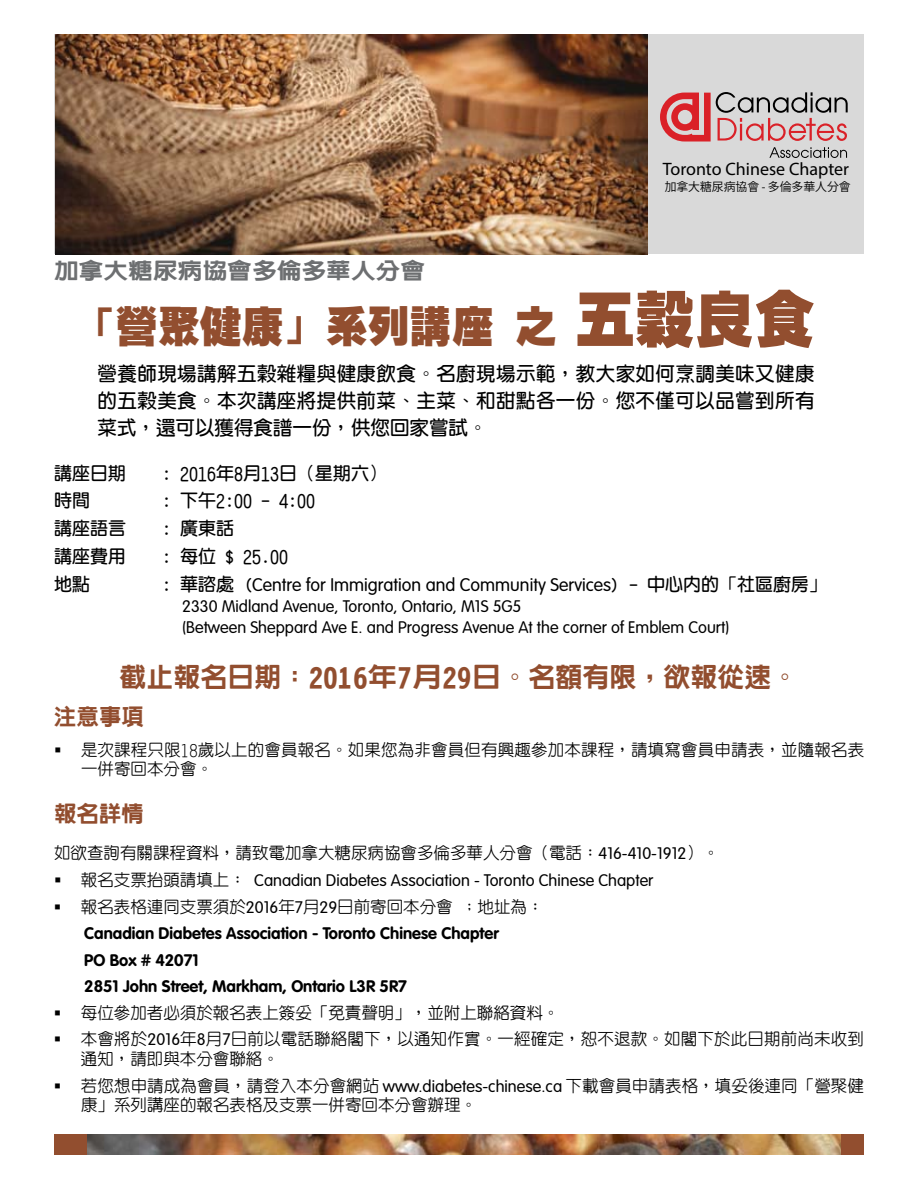
<style>
.page{position:relative;width:918px;height:1188px;background:#fff}
.page>*{position:absolute;margin:0;border:0;box-sizing:border-box;transform-origin:0 0}
.t1{font:900 42px "Lin Gothic";color:#924e2f}
.t2{font:800 27px "New Gothic";color:#924e2f}
.t3{font:800 22.5px "New Gothic";color:#6d6f71;scale:1.1 1}
.t4{font:800 22.5px "New Gothic";color:#924e2f}
.t5{font:700 19.5px/27px "Yen Round";letter-spacing:.02em;color:#000;text-align:justify}
.t6{font:700 18px "Yen Round";color:#000}
.t7{font:300 18px "VAG Rounded";color:#000}
.t8{font:18px "Myriad Pro";color:#000}
.t9{font:500 16.5px/19.8px "Yen Round";letter-spacing:.005em;color:#000}
.t10{font:300 16.5px/21.6px "VAG Rounded";color:#000}
.t11{font:700 16.5px/26.5px "VAG Rounded";color:#000}
.t12{font:11.85px "Koz Go Pro";color:#000}
.s1{font-family:"Myriad Pro"}
.s2{font-size:60px}
.s3{font-family:"Yen Round";font-weight:700}
.s4{font-family:"VAG Rounded";font-weight:300}
.s5{font-family:"Yen Round";font-weight:500}
</style>
<div class="page">
<div style="left:54px;top:34px;width:810px;height:220px;background:#d9d9d9"></div>
<img style="left:55px;top:34px;width:593px;height:220px">
<div style="left:54px;top:1134px;width:810px;height:21px;background:#924e2f"></div>
<img style="left:87px;top:1134px;width:753px;height:21px">
<svg style="left:660px;top:92px;width:188px;height:66px"></svg>
<p class="t8" style="left:663px;top:158px;width:188px">Toronto Chinese Chapter</p>
<p class="t12" style="left:665px;top:179px;width:187px">加拿大糖尿病協會 <span class="s1">-</span> 多倫多華人分會</p>
<h3 class="t3" style="left:54px;top:259px;width:339px">加拿大糖尿病協會多倫多華人分會</h3>
<h1 class="t1" style="left:74px;top:305px;width:742px">「營聚健康」系列講座 之<span class="s2">五穀良食</span></h1>
<p class="t5" style="left:98px;top:360px;width:719px">營養師現場講解五穀雜糧與健康飲食。名廚現場示範，教大家如何烹調美味又健康的五穀美食。本次講座將提供前菜、主菜、和甜點各一份。您不僅可以品嘗到所有菜式，還可以獲得食譜一份，供您回家嘗試。</p>
<p class="t6" style="left:54px;top:464px;width:73px">講座日期</p>
<p class="t6" style="left:162px;top:464px;width:226px">: 2016年8月13日（星期六）</p>
<p class="t6" style="left:54px;top:491px;width:37px">時間</p>
<p class="t6" style="left:162px;top:491px;width:154px">: 下午2:00 - 4:00</p>
<p class="t6" style="left:54px;top:519px;width:73px">講座語言</p>
<p class="t6" style="left:162px;top:519px;width:73px">: 廣東話</p>
<p class="t6" style="left:54px;top:547px;width:73px">講座費用</p>
<p class="t6" style="left:162px;top:547px;width:127px">: 每位 $ 25.00</p>
<p class="t6" style="left:54px;top:575px;width:37px">地點</p>
<p class="t7" style="left:162px;top:574px;width:667px"><span class="s3">: 華諮處 (</span>Centre for Immigration and Community Services<span class="s3">) - 中心內的「社區廚房」</span></p>
<p class="t10" style="left:182px;top:595px;width:549px">2330 Midland Avenue, Toronto, Ontario, M1S 5G5<br>(Between Sheppard Ave E. and Progress Avenue At the corner of Emblem Court)</p>
<h2 class="t2" style="left:119px;top:663px;width:681px">截止報名日期：2016年7月29日。名額有限，欲報從速。</h2>
<h3 class="t4" style="left:54px;top:705px;width:91px">注意事項</h3>
<p class="t9" style="left:81px;top:739px;width:785px;text-indent:-27px">▪ 是次課程只限18歲以上的會員報名。如果您為非會員但有興趣參加本課程，請填寫會員申請表，並隨報名表一併寄回本分會。</p>
<h3 class="t4" style="left:54px;top:802px;width:91px">報名詳情</h3>
<p class="t9" style="left:54px;top:843px;width:667px">如欲查詢有關課程資料，請致電加拿大糖尿病協會多倫多華人分會（電話：<span class="s4">416-410-1912</span>）。</p>
<p class="t10" style="left:54px;top:869px;width:601px">▪ <span class="s5">報名支票抬頭請填上：</span> Canadian Diabetes Association - Toronto Chinese Chapter</p>
<p class="t9" style="left:54px;top:896px;width:491px">▪ 報名表格連同支票須於<span class="s4">2016</span>年<span class="s4">7</span>月<span class="s4">29</span>日前寄回本分會 ；地址為：</p>
<p class="t11" style="left:84px;top:920px;width:416px">Canadian Diabetes Association - Toronto Chinese Chapter<br>PO Box # 42071<br>2851 John Street, Markham, Ontario L3R 5R7</p>
<p class="t9" style="left:54px;top:1003px;width:507px">▪ 每位參加者必須於報名表上簽妥「免責聲明」，並附上聯絡資料。</p>
<p class="t9" style="left:81px;top:1029px;width:785px;text-indent:-27px">▪ 本會將於<span class="s4">2016</span>年<span class="s4">8</span>月<span class="s4">7</span>日前以電話聯絡閣下，以通知作實。一經確定，恕不退款。如閣下於此日期前尚未收到通知，請即與本分會聯絡。</p>
<p class="t9" style="left:81px;top:1076px;width:785px;text-indent:-27px">▪ 若您想申請成為會員，請登入本分會網站 <span class="s4">www.diabetes-chinese.ca</span> 下載會員申請表格，填妥後連同「營聚健康」系列講座的報名表格及支票一併寄回本分會辦理。</p>
</div>
